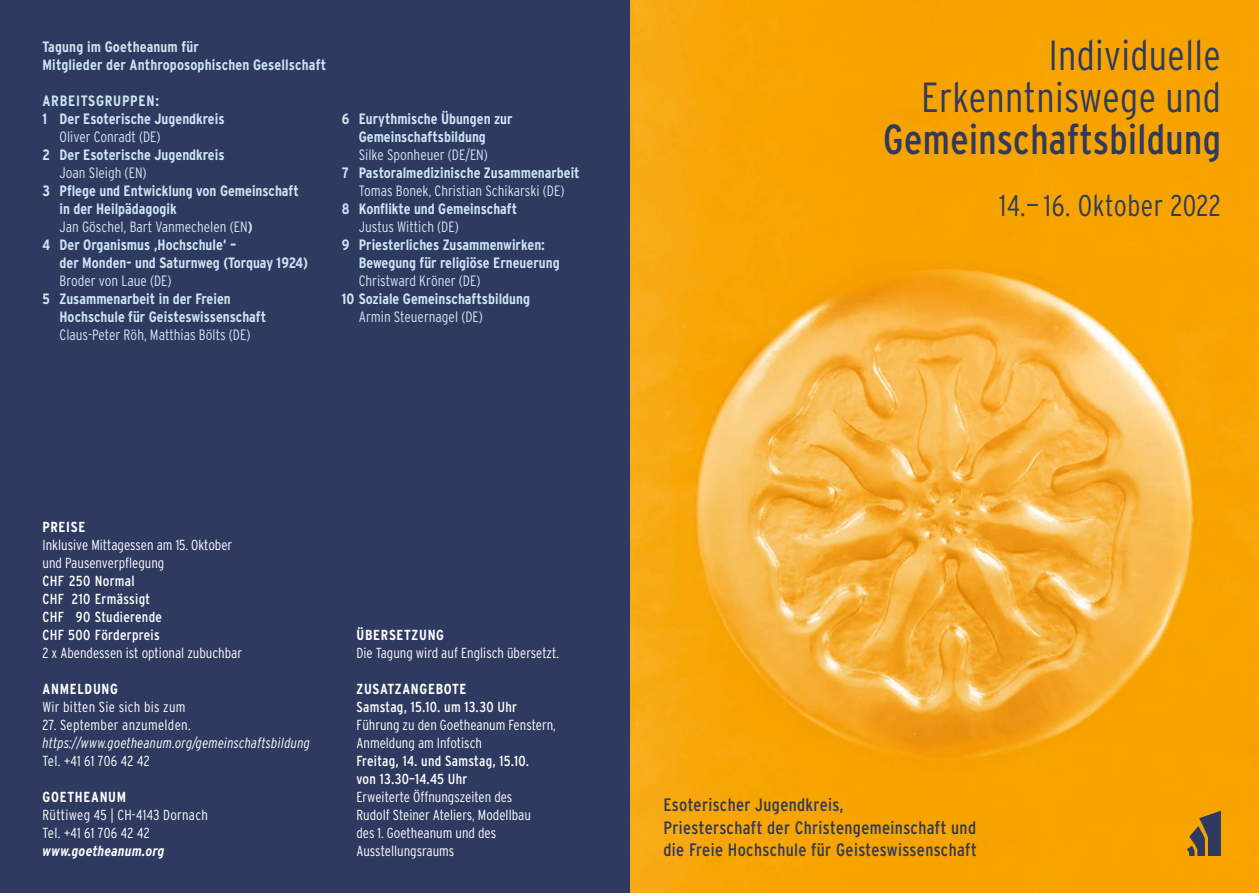
<style>
.page{position:relative;width:1259px;height:893px;background:#fff}
.page>*{position:absolute;margin:0;border:0;box-sizing:border-box;transform-origin:0 0}
.t1{font:300 42px/42px "Interstate Condensed";letter-spacing:.01em;color:#2e3a5f;text-align:right}
.t2{font:42px "Interstate Condensed";letter-spacing:.01em;color:#2e3a5f}
.t3{font:300 30px "Interstate Condensed";letter-spacing:.02em;color:#2e3a5f}
.t4{font:18px/22.5px "Interstate Condensed";letter-spacing:.02em;color:#2e3a5f}
.t5{font:700 15px/18px "Interstate Condensed";color:#cbe6f3}
.t6{font:300 15px "Interstate Condensed";color:#cbe6f3}
.t7{font:300 14.55px/18px "Interstate Condensed";color:#fff}
.t8{font:14.55px/18px "Interstate Condensed";letter-spacing:.02em;color:#fff}
.t9{font:300 14.55px/18px "Interstate Condensed";letter-spacing:.02em;color:#fff}
.t10{font:700 14.55px "Interstate Condensed";letter-spacing:.05em;color:#fff}
.t11{font:italic 300 14.55px "Interstate Condensed";letter-spacing:.02em;color:#fff}
.t12{font:italic 700 14.55px "Interstate Condensed";letter-spacing:.02em;color:#fff}
.s1{font-weight:700}
</style>
<div class="page">
<img style="left:629px;top:0;width:630px;height:893px">
<div style="left:0;top:0;width:629px;height:893px;background:#2e3a5f"></div>
<svg style="left:1187px;top:811px;width:34px;height:45px;background:#76603c"></svg>
<p class="t5" style="left:43px;top:37px;width:285px">Tagung im Goetheanum für<br>Mitglieder der Anthroposophischen Gesellschaft</p>
<p class="t5" style="left:43px;top:91px;width:183px;line-height:18.9px">ARBEITSGRUPPEN:<br>1 Der Esoterische Jugendkreis</p>
<p class="t6" style="left:60px;top:129px;width:103px">Oliver Conradt (DE)</p>
<p class="t5" style="left:43px;top:146px;width:183px">2 Der Esoterische Jugendkreis</p>
<p class="t6" style="left:60px;top:165px;width:89px">Joan Sleigh (EN)</p>
<p class="t5" style="left:43px;top:182px;width:258px">3 Pflege und Entwicklung von Gemeinschaft</p>
<p class="t5" style="left:60px;top:200px;width:119px">in der Heilpädagogik</p>
<p class="t6" style="left:60px;top:219px;width:194px">Jan Göschel, Bart Vanmechelen (EN<span class="s1">)</span></p>
<p class="t5" style="left:43px;top:236px;width:196px">4 Der Organismus ‚Hochschule‘ –</p>
<p class="t5" style="left:60px;top:254px;width:250px">der Monden- und Saturnweg (Torquay 1924)</p>
<p class="t6" style="left:60px;top:273px;width:114px">Broder von Laue (DE)</p>
<p class="t5" style="left:60px;top:290px;width:208px;text-indent:-17px">5 Zusammenarbeit in der Freien<br>Hochschule für Geisteswissenschaft</p>
<p class="t6" style="left:60px;top:327px;width:192px">Claus-Peter Röh, Matthias Bölts (DE)</p>
<p class="t5" style="left:359px;top:110px;width:155px;text-indent:-17px">6 Eurythmische Übungen zur<br>Gemeinschaftsbildung</p>
<p class="t6" style="left:359px;top:147px;width:131px">Silke Sponheuer (DE/EN)</p>
<p class="t5" style="left:342px;top:164px;width:239px">7 Pastoralmedizinische Zusammenarbeit</p>
<p class="t6" style="left:359px;top:183px;width:207px">Tomas Bonek, Christian Schikarski (DE)</p>
<p class="t5" style="left:342px;top:200px;width:177px">8 Konflikte und Gemeinschaft</p>
<p class="t6" style="left:359px;top:219px;width:102px">Justus Wittich (DE)</p>
<p class="t5" style="left:359px;top:236px;width:202px;text-indent:-17px">9 Priesterliches Zusammenwirken:<br>Bewegung für religiöse Erneuerung</p>
<p class="t6" style="left:359px;top:273px;width:123px">Christward Kröner (DE)</p>
<p class="t5" style="left:342px;top:290px;width:190px">10 Soziale Gemeinschaftsbildung</p>
<p class="t6" style="left:359px;top:309px;width:126px">Armin Steuernagel (DE)</p>
<p class="t10" style="left:43px;top:519px;width:44px">PREISE</p>
<p class="t7" style="left:43px;top:536px;width:191px">Inklusive Mittagessen am 15. Oktober und Pausenverpflegung</p>
<p class="t8" style="left:43px;top:572px;width:121px">CHF 250 Normal<br>CHF 210 Ermässigt<br>CHF 90 Studierende<br>CHF 500 Förderpreis</p>
<p class="t7" style="left:43px;top:644px;width:201px">2 x Abendessen ist optional zubuchbar</p>
<p class="t10" style="left:43px;top:681px;width:77px">ANMELDUNG</p>
<p class="t9" style="left:43px;top:698px;width:145px">Wir bitten Sie sich bis zum</p>
<p class="t9" style="left:43px;top:716px;width:150px">27. September anzumelden.</p>
<p class="t11" style="left:43px;top:735px;width:269px">https://www.goetheanum.org/gemeinschaftsbildung</p>
<p class="t7" style="left:43px;top:752px;width:109px">Tel. +41 61 706 42 42</p>
<p class="t10" style="left:43px;top:789px;width:85px">GOETHEANUM</p>
<p class="t9" style="left:43px;top:806px;width:167px">Rüttiweg 45 | CH-4143 Dornach<br>Tel. +41 61 706 42 42</p>
<p class="t12" style="left:43px;top:843px;width:124px">www.goetheanum.org</p>
<p class="t10" style="left:356px;top:627px;width:89px">ÜBERSETZUNG</p>
<p class="t7" style="left:356px;top:644px;width:204px">Die Tagung wird auf Englisch übersetzt.</p>
<p class="t10" style="left:356px;top:681px;width:111px">ZUSATZANGEBOTE</p>
<p class="t8" style="left:356px;top:698px;width:162px">Samstag, 15.10. um 13.30 Uhr</p>
<p class="t7" style="left:356px;top:716px;width:201px">Führung zu den Goetheanum Fenstern,<br>Anmeldung am Infotisch</p>
<p class="t8" style="left:356px;top:752px;width:174px">Freitag, 14. und Samstag, 15.10. von 13.30–14.45 Uhr</p>
<p class="t7" style="left:356px;top:788px;width:176px">Erweiterte Öffnungszeiten des<br>Rudolf Steiner Ateliers, Modellbau des 1. Goetheanum und des<br>Ausstellungsraums</p>
<h1 class="t1" style="left:921px;top:34px;width:301px">Individuelle<br>Erkenntniswege und</h1>
<h1 class="t2" style="left:883px;top:116px;width:339px">Gemeinschaftsbildung</h1>
<h2 class="t3" style="left:999px;top:189px;width:223px">14.— 16. Oktober 2022</h2>
<p class="t4" style="left:663px;top:793px;width:315px">Esoterischer Jugendkreis,<br>Priesterschaft der Christengemeinschaft und die Freie Hochschule für Geisteswissenschaft</p>
</div>
